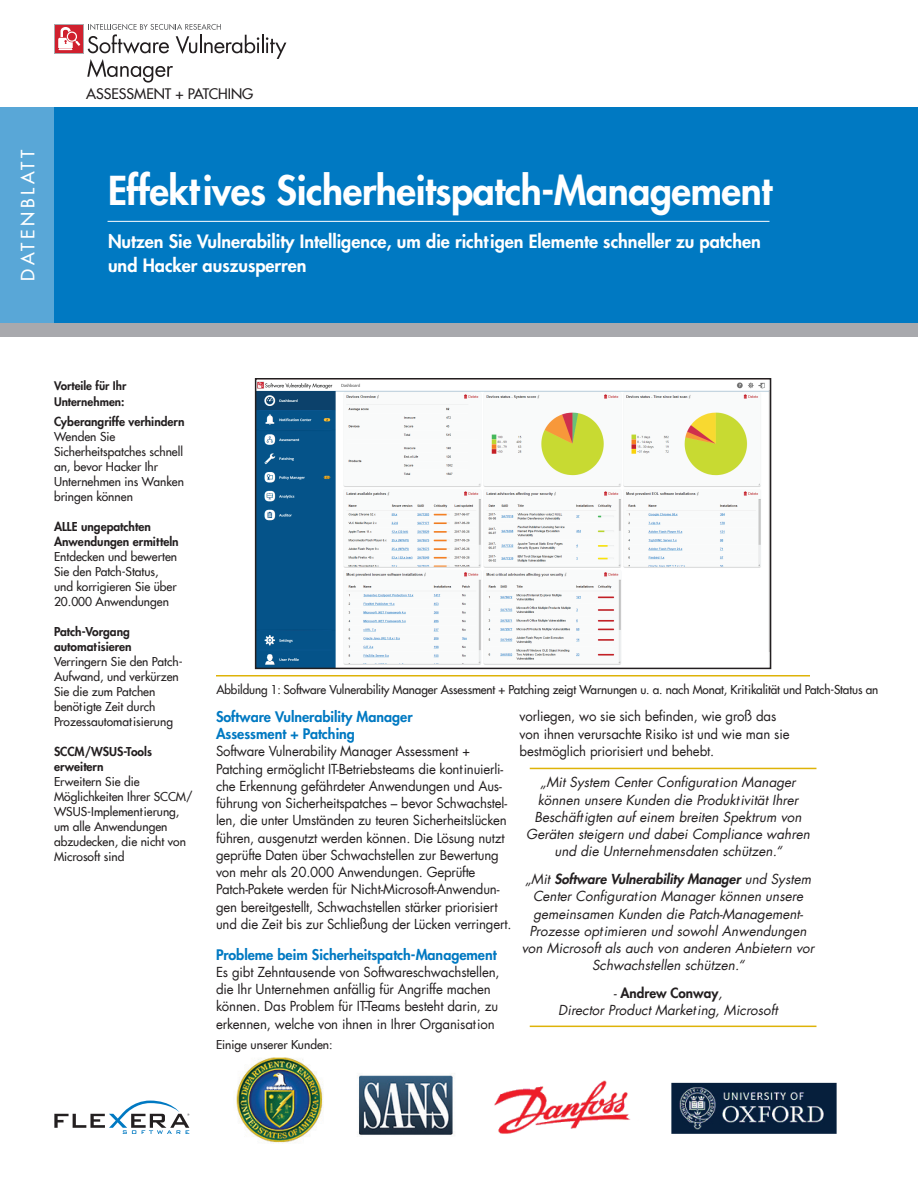
<style>
.page{position:relative;width:918px;height:1188px;background:#fff}
.page>*{position:absolute;margin:0;border:0;box-sizing:border-box;transform-origin:0 0}
.t1{font:800 39px "Futura Com";letter-spacing:-.01em;color:#fff}
.t2{font:800 18px/24px "Futura Com";color:#fff}
.t3{font:500 18px "Futura Com";letter-spacing:.2em;color:#fff}
.t4{font:800 14.25px/17.2px "Futura Com";color:#0079c2}
.t5{font:500 14.25px "Futura Com";color:#231f20}
.t6{font:13.5px/17.2px "Futura Com";letter-spacing:-.015em;color:#231f20}
.t7{font:italic 13.5px/17.2px "Futura Com";color:#231f20;text-align:center}
.t8{font:500 12px/15px "Futura Com";color:#231f20}
.t9{font:800 12px/15px "Futura Com";color:#231f20}
.t10{font:800 11.7px/15.8px "Futura Com";color:#231f20}
.s1{font-weight:800}
.s2{font-weight:800;font-style:normal}
</style>
<div class="page">
<div style="left:0;top:107px;width:918px;height:221px;background:#0079c2"></div>
<div style="left:0;top:101px;width:54px;height:229px;background:#59a7d7"></div>
<div style="left:0;top:323px;width:918px;height:14px;background:#a8a9ad"></div>
<svg style="left:54px;top:1101px;width:135px;height:33px"></svg>
<hr style="left:108px;top:221px;width:661px;height:1px;background:#fff">
<img style="left:236px;top:1057px;width:87px;height:86px">
<img style="left:358px;top:1075px;width:96px;height:60px">
<img style="left:671px;top:1082px;width:166px;height:52px">
<img style="left:494px;top:1080px;width:137px;height:54px">
<hr style="left:530px;top:768px;width:286px;height:1px;background:#deb308">
<hr style="left:530px;top:1026px;width:286px;height:1px;background:#deb308">
<hr style="left:216px;top:675px;width:594px;height:1px;background:#deb308">
<div style="left:54px;top:24px;width:30px;height:29px;background:#d0202e"></div>
<svg style="left:58px;top:24px;width:228px;height:59px"></svg>
<img style="left:258px;top:381px;width:510px;height:285px">
<div style="left:255px;top:378px;width:516px;height:291px;border:2px solid #231f20"></div>
<h2 class="t3" style="left:14px;top:281px;width:133px;rotate:-90deg">DATENBLATT</h2>
<p class="t5" style="left:86px;top:83px;width:169px">ASSESSMENT + PATCHING</p>
<h1 class="t1" style="left:108px;top:161px;width:666px">Effektives Sicherheitspatch-Management</h1>
<h2 class="t2" style="left:108px;top:229px;width:654px">Nutzen Sie Vulnerability Intelligence, um die richtigen Elemente schneller zu patchen und Hacker auszusperren</h2>
<p class="t10" style="left:54px;top:377px;width:74px">Vorteile für Ihr<br>Unternehmen:</p>
<p class="t9" style="left:54px;top:414px;width:132px">Cyberangriffe verhindern</p>
<p class="t8" style="left:54px;top:428px;width:131px">Wenden Sie<br>Sicherheitspatches schnell an, bevor Hacker Ihr<br>Unternehmen ins Wanken bringen können</p>
<p class="t9" style="left:54px;top:519px;width:126px">ALLE ungepatchten<br>Anwendungen ermitteln</p>
<p class="t8" style="left:54px;top:548px;width:125px">Entdecken und bewerten<br>Sie den Patch-Status, und korrigieren Sie über<br>20.000 Anwendungen</p>
<p class="t9" style="left:54px;top:624px;width:79px">Patch-Vorgang automatisieren</p>
<p class="t8" style="left:54px;top:653px;width:130px">Verringern Sie den Patch-<br>Aufwand, und verkürzen<br>Sie die zum Patchen benötigte Zeit durch<br>Prozessautomatisierung</p>
<p class="t9" style="left:54px;top:744px;width:99px">SCCM/WSUS-Tools erweitern</p>
<p class="t8" style="left:54px;top:773px;width:140px">Erweitern Sie die<br>Möglichkeiten Ihrer SCCM/<br>WSUS-Implementierung, um alle Anwendungen abzudecken, die nicht von<br>Microsoft sind</p>
<p class="t8" style="left:216px;top:682px;width:663px">Abbildung 1: Software Vulnerability Manager Assessment + Patching zeigt Warnungen u. a. nach Monat, Kritikalität und Patch-Status an</p>
<p class="t4" style="left:216px;top:708px;width:198px">Software Vulnerability Manager<br>Assessment + Patching</p>
<p class="t6" style="left:216px;top:743px;width:297px">Software Vulnerability Manager Assessment + Patching ermöglicht IT-Betriebsteams die kontinuierli&shy;che Erkennung gefährdeter Anwendungen und Aus&shy;führung von Sicherheitspatches – bevor Schwachstel&shy;len, die unter Umständen zu teuren Sicherheitslücken führen, ausgenutzt werden können. Die Lösung nutzt geprüfte Daten über Schwachstellen zur Bewertung von mehr als 20.000 Anwendungen. Geprüfte Patch-Pakete werden für Nicht-Microsoft-Anwendun&shy;gen bereitgestellt, Schwachstellen stärker priorisiert und die Zeit bis zur Schließung der Lücken verringert.</p>
<p class="t4" style="left:216px;top:945px;width:282px">Probleme beim Sicherheitspatch-Management</p>
<p class="t6" style="left:216px;top:963px;width:285px">Es gibt Zehntausende von Softwareschwachstellen, die Ihr Unternehmen anfällig für Angriffe machen können. Das Problem für IT-Teams besteht darin, zu erkennen, welche von ihnen in Ihrer Organisation</p>
<p class="t8" style="left:216px;top:1036px;width:118px">Einige unserer Kunden:</p>
<p class="t6" style="left:520px;top:708px;width:271px">vorliegen, wo sie sich befinden, wie groß das von ihnen verursachte Risiko ist und wie man sie bestmöglich priorisiert und behebt.</p>
<p class="t7" style="left:526px;top:774px;width:285px">„Mit System Center Configuration Manager können unsere Kunden die Produktivität Ihrer Beschäftigten auf einem breiten Spektrum von Geräten steigern und dabei Compliance wahren und die Unternehmensdaten schützen.“</p>
<p class="t7" style="left:522px;top:870px;width:294px">„Mit <span class="s1">Software Vulnerability Manager</span> und System Center Configuration Manager können unsere gemeinsamen Kunden die Patch-Management-Prozesse optimieren und sowohl Anwendungen von Microsoft als auch von anderen Anbietern vor Schwachstellen schützen.“</p>
<p class="t7" style="left:558px;top:984px;width:221px">- <span class="s2">Andrew Conway</span>,<br>Director Product Marketing, Microsoft</p>
</div>
